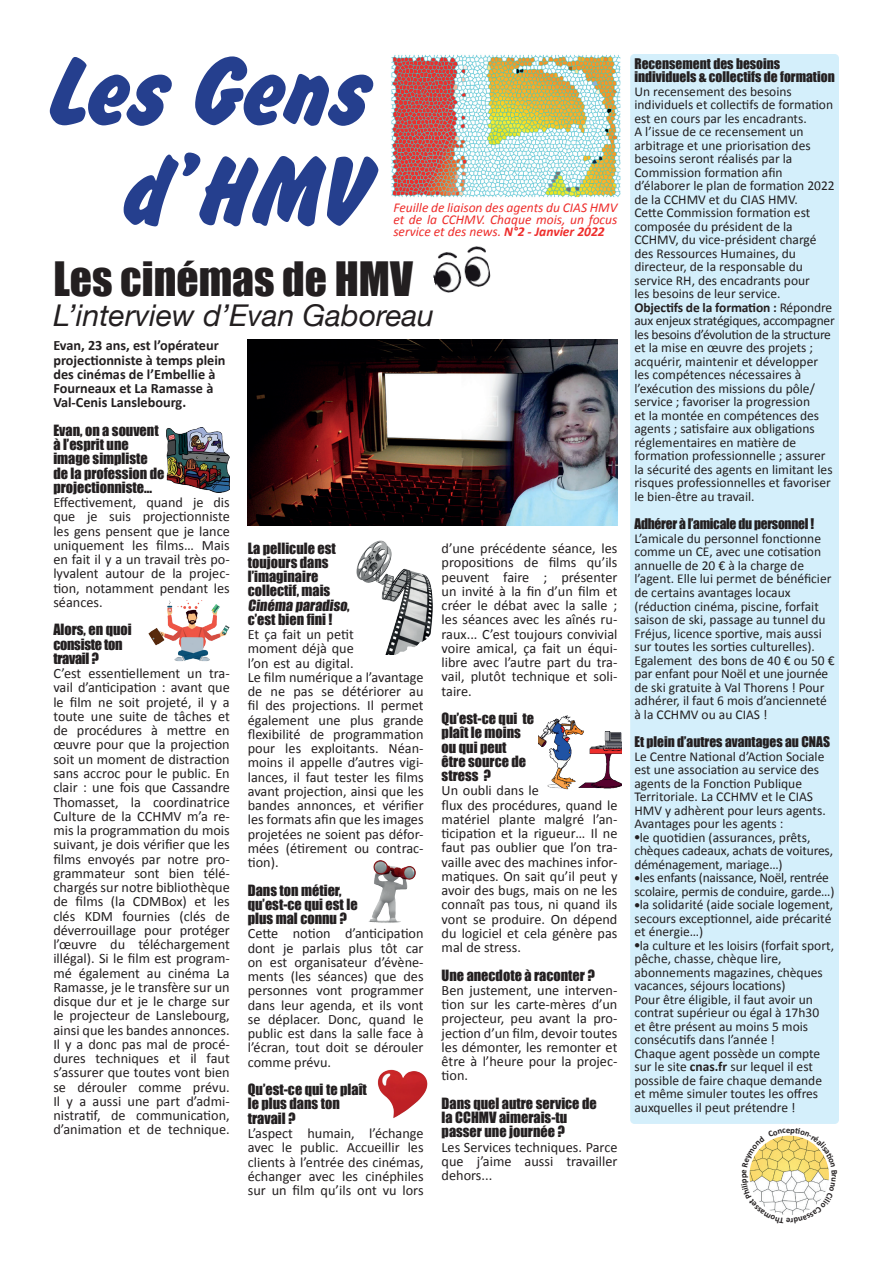
<style>
.page{position:relative;width:893px;height:1263px;background:#fff}
.page>*{position:absolute;margin:0;border:0;box-sizing:border-box;transform-origin:0 0}
.t1{font:102px/100.5px "Brush Hand New";color:#253f8e;text-align:right}
.t2{font:43.5px "Impact";color:#231f20}
.t3{font:italic 30px "Helvetica Neue";color:#231f20}
.t4{font:14.25px/14.2px "Calibri";color:#231f20;text-align:justify}
.t5{font:14.25px/14.2px "Impact";color:#231f20}
.t6{font:700 14.25px/14.2px "Calibri";color:#231f20}
.t7{font:14.25px/14.2px "Impact";letter-spacing:-.02em;color:#231f20}
.t8{font:13.5px/13.5px "Calibri";color:#231f20}
.t9{font:italic 13.5px/12px "Calibri";color:#ee2e2c;text-align:justify}
.t10{font:13.5px/13.5px "Impact";color:#231f20}
.t11{font:13.5px/13.5px "Calibri";letter-spacing:-.02em;color:#231f20}
.t12{font:13.5px "Impact";letter-spacing:-.02em;color:#231f20}
.s1{font-weight:700}
</style>
<div class="page">
<img style="left:391px;top:54px;width:230px;height:144px">
<div style="left:630px;top:54px;width:209px;height:1070px;background:#d4effb;border-radius:4px"></div>
<img style="left:433px;top:246px;width:58px;height:47px">
<img style="left:166px;top:427px;width:63px;height:65px">
<img style="left:148px;top:600px;width:82px;height:61px">
<img style="left:356px;top:540px;width:77px;height:114px">
<img style="left:368px;top:860px;width:48px;height:63px">
<img style="left:378px;top:1069px;width:50px;height:49px">
<img style="left:539px;top:715px;width:82px;height:75px">
<img style="left:248px;top:340px;width:369px;height:185px">
<svg style="left:749px;top:1135px;width:80px;height:80px"></svg>
<h1 class="t1" style="left:51px;top:39px;width:322px">Les Gens d’HMV</h1>
<p class="t9" style="left:393px;top:201px;width:226px">Feuille de liaison des agents du CIAS HMV et de la CCHMV. Chaque mois, un focus service et des news. <span class="s1">N°2 - Janvier 2022</span></p>
<h2 class="t2" style="left:53px;top:245px;width:361px">Les cinémas de HMV</h2>
<h3 class="t3" style="left:53px;top:293px;width:382px">L’interview d’Evan Gaboreau</h3>
<p class="t6" style="left:53px;top:338px;width:174px">Evan, 23 ans, est l’opérateur projectionniste à temps plein des cinémas de l’Embellie à<br>Fourneaux et La Ramasse à<br>Val-Cenis Lanslebourg.</p>
<p class="t5" style="left:53px;top:423px;width:113px">Evan, on a souvent à l’esprit une image simpliste de la profession de projectionniste...</p>
<p class="t4" style="left:53px;top:495px;width:178px">Effectivement, quand je dis que je suis projectionniste les gens pensent que je lance uniquement les films… Mais en fait il y a un travail très po&shy;lyvalent autour de la projec&shy;tion, notamment pendant les séances.</p>
<p class="t7" style="left:53px;top:622px;width:80px">Alors, en quoi consiste ton travail ?</p>
<p class="t4" style="left:53px;top:666px;width:178px">C’est essentiellement un tra&shy;vail d’anticipation : avant que le film ne soit projeté, il y a toute une suite de tâches et de procédures à mettre en œuvre pour que la projection soit un moment de distraction sans accroc pour le public. En clair : une fois que Cassandre Thomasset, la coordinatrice Culture de la CCHMV m’a re&shy;mis la programmation du mois suivant, je dois vérifier que les films envoyés par notre pro&shy;grammateur sont bien télé&shy;chargés sur notre bibliothèque de films (la CDMBox) et les clés KDM fournies (clés de déverrouillage pour protéger l’œuvre du téléchargement illégal). Si le film est program&shy;mé également au cinéma La Ramasse, je le transfère sur un disque dur et je le charge sur le projecteur de Lanslebourg, ainsi que les bandes annonces.<br>Il y a donc pas mal de procé&shy;dures techniques et il faut s’assurer que toutes vont bien se dérouler comme prévu.<br>Il y a aussi une part d’admi&shy;nistratif, de communication, d’animation et de technique.</p>
<p class="t5" style="left:248px;top:541px;width:104px">La pellicule est toujours dans l’imaginaire collectif, mais<br>Cinéma paradiso, c’est bien fini !</p>
<p class="t4" style="left:248px;top:627px;width:177px;text-align:left">Et ça fait un petit<br>moment déjà que<br>l’on est au digital.<br>Le film numérique a l’avantage de ne pas se détériorer au fil des projections. Il permet également une plus grande flexibilité de programmation pour les exploitants. Néan&shy;moins il appelle d’autres vigi&shy;lances, il faut tester les films avant projection, ainsi que les bandes annonces, et vérifier les formats afin que les images projetées ne soient pas défor&shy;mées (étirement ou contrac&shy;tion).</p>
<p class="t5" style="left:248px;top:883px;width:111px">Dans ton métier, qu’est-ce qui est le plus mal connu ?</p>
<p class="t4" style="left:248px;top:926px;width:177px">Cette notion d’anticipation dont je parlais plus tôt car on est organisateur d’évène&shy;ments (les séances) que des personnes vont programmer dans leur agenda, et ils vont se déplacer. Donc, quand le public est dans la salle face à l’écran, tout doit se dérouler comme prévu.</p>
<p class="t5" style="left:248px;top:1082px;width:121px">Qu’est-ce qui te plaît le plus dans ton travail ?</p>
<p class="t4" style="left:248px;top:1125px;width:177px">L’aspect humain, l’échange avec le public. Accueillir les clients à l’entrée des cinémas, échanger avec les cinéphiles sur un film qu’ils ont vu lors</p>
<p class="t4" style="left:442px;top:540px;width:177px">d’une précédente séance, les propositions de films qu’ils peuvent faire ; présenter un invité à la fin d’un film et créer le débat avec la salle ; les séances avec les aînés ru&shy;raux... C’est toujours convivial voire amical, ça fait un équi&shy;libre avec l’autre part du tra&shy;vail, plutôt technique et soli&shy;taire.</p>
<p class="t5" style="left:442px;top:711px;width:94px">Qu’est-ce qui te plaît le moins ou qui peut être source de stress ?</p>
<p class="t4" style="left:442px;top:783px;width:177px;text-align:left">Un oubli dans le<br>flux des procédures, quand le matériel plante malgré l’an&shy;ticipation et la rigueur… Il ne faut pas oublier que l’on tra&shy;vaille avec des machines infor&shy;matiques. On sait qu’il peut y avoir des bugs, mais on ne les connaît pas tous, ni quand ils vont se produire. On dépend du logiciel et cela génère pas mal de stress.</p>
<p class="t5" style="left:442px;top:967px;width:155px">Une anecdote à raconter ?</p>
<p class="t4" style="left:442px;top:982px;width:177px">Ben justement, une interven&shy;tion sur les carte-mères d’un projecteur, peu avant la pro&shy;jection d’un film, devoir toutes les démonter, les remonter et être à l’heure pour la projec&shy;tion.</p>
<p class="t5" style="left:442px;top:1096px;width:157px">Dans quel autre service de la CCHMV aimerais-tu passer une journée ?</p>
<p class="t4" style="left:442px;top:1139px;width:177px">Les Services techniques. Parce que j’aime aussi travailler dehors...</p>
<p class="t10" style="left:634px;top:57px;width:202px">Recensement des besoins individuels &amp; collectifs de formation</p>
<p class="t8" style="left:634px;top:84px;width:202px">Un recensement des besoins individuels et collectifs de formation est en cours par les encadrants.<br>A l’issue de ce recensement un arbitrage et une priorisation des besoins seront réalisés par la<br>Commission formation afin d’élaborer le plan de formation 2022 de la CCHMV et du CIAS HMV.<br>Cette Commission formation est composée du président de la<br>CCHMV, du vice-président chargé des Ressources Humaines, du directeur, de la responsable du service RH, des encadrants pour<br>les besoins de leur service.<br><span class="s1">Objectifs de la formation :</span> Répondre aux enjeux stratégiques, accompagner les besoins d’évolution de la structure et la mise en œuvre des projets ; acquérir, maintenir et développer les compétences nécessaires à l’exécution des missions du pôle/ service ; favoriser la progression<br>et la montée en compétences des agents ; satisfaire aux obligations réglementaires en matière de formation professionnelle ; assurer la sécurité des agents en limitant les risques professionnelles et favoriser le bien-être au travail.</p>
<p class="t12" style="left:634px;top:514px;width:181px">Adhérer à l’amicale du personnel !</p>
<p class="t8" style="left:634px;top:531px;width:202px">L’amicale du personnel fonctionne comme un CE, avec une cotisation annuelle de 20 € à la charge de l’agent. Elle lui permet de bénéficier de certains avantages locaux (réduction cinéma, piscine, forfait saison de ski, passage au tunnel du Fréjus, licence sportive, mais aussi sur toutes les sorties culturelles).<br>Egalement des bons de 40 € ou 50 € par enfant pour Noël et une journée de ski gratuite à Val Thorens ! Pour adhérer, il faut 6 mois d’ancienneté à la CCHMV ou au CIAS !</p>
<p class="t10" style="left:634px;top:735px;width:197px">Et plein d’autres avantages au CNAS</p>
<p class="t8" style="left:634px;top:749px;width:193px">Le Centre National d’Action Sociale est une association au service des agents de la Fonction Publique<br>Territoriale. La CCHMV et le CIAS<br>HMV y adhèrent pour leurs agents.<br>Avantages pour les agents :</p>
<p class="t8" style="left:634px;top:830px;width:200px">●le quotidien (assurances, prêts, chèques cadeaux, achats de voitures, déménagement, mariage…)</p>
<p class="t11" style="left:634px;top:870px;width:202px">●les enfants (naissance, Noël, rentrée scolaire, permis de conduire, garde…)</p>
<p class="t8" style="left:634px;top:897px;width:200px">●la solidarité (aide sociale logement, secours exceptionnel, aide précarité et énergie…)</p>
<p class="t8" style="left:634px;top:938px;width:201px">●la culture et les loisirs (forfait sport, pêche, chasse, chèque lire, abonnements magazines, chèques vacances, séjours locations)<br>Pour être éligible, il faut avoir un contrat supérieur ou égal à 17h30<br>et être présent au moins 5 mois consécutifs dans l’année !<br>Chaque agent possède un compte sur le site <span class="s1">cnas.fr</span> sur lequel il est possible de faire chaque demande et même simuler toutes les offres auxquelles il peut prétendre !</p>
</div>
